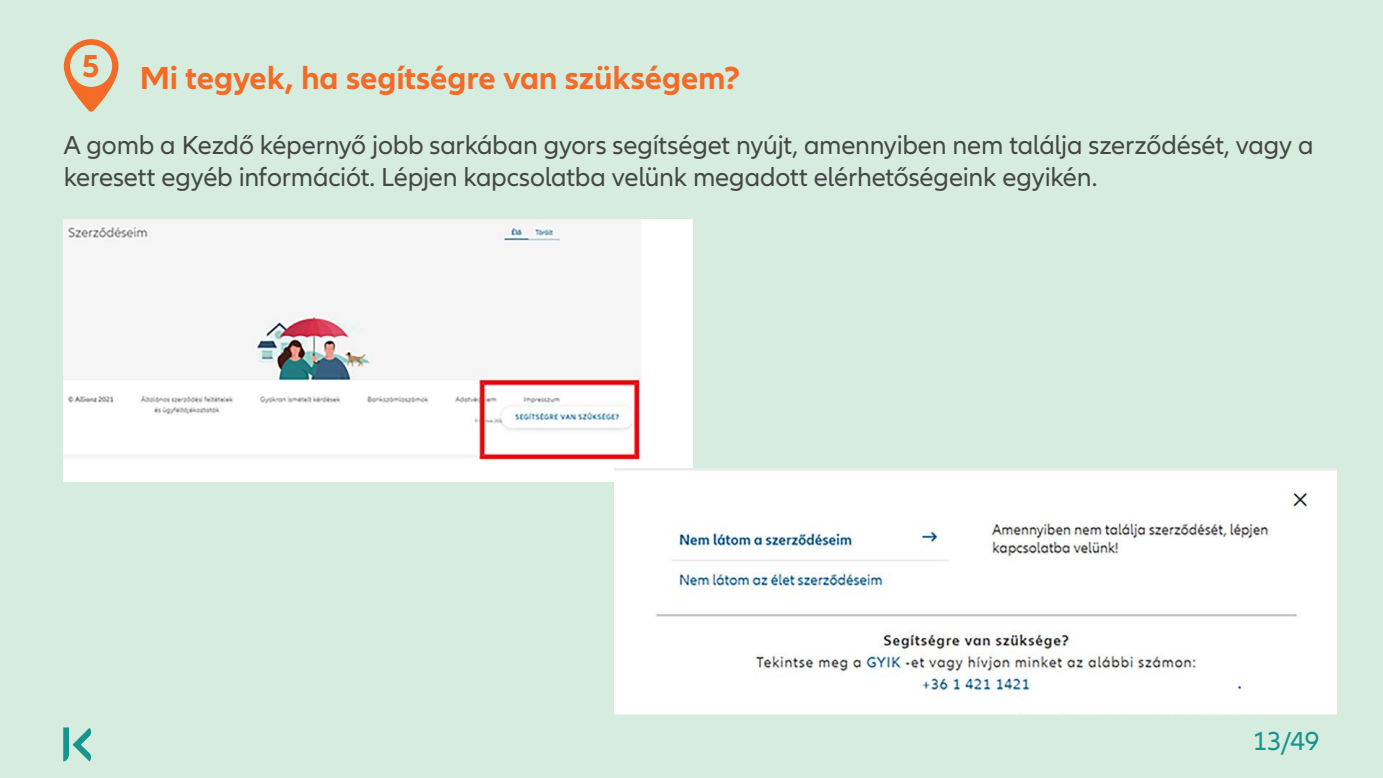
<style>
.page{position:relative;width:1383px;height:778px;background:#fff}
.page>*{position:absolute;margin:0;border:0;box-sizing:border-box;transform-origin:0 0}
.t1{font:700 33px "Allianz Neo";letter-spacing:-.005em;color:#f36b26}
.t2{font:27px/32.4px "Allianz Neo";letter-spacing:-.01em;color:#454647}
.t3{font:27px "Allianz Neo";color:#17948e}
</style>
<div class="page">
<div style="left:0;top:0;width:1382px;height:778px;background:#d6ecde"></div>
<svg style="left:63px;top:727px;width:29px;height:34px"></svg>
<img style="left:63px;top:220px;width:630px;height:261px">
<img style="left:615px;top:469px;width:721px;height:245px">
<svg style="left:64px;top:39px;width:54px;height:73px"></svg>
<p class="t1" style="left:82px;top:47px;width:19px">5</p>
<p class="t1" style="left:140px;top:59px;width:602px">Mi tegyek, ha segítségre van szükségem?</p>
<p class="t2" style="left:64px;top:129px;width:1251px">A gomb a Kezdő képernyő jobb sarkában gyors segítséget nyújt, amennyiben nem találja szerződését, vagy a keresett egyéb információt. Lépjen kapcsolatba velünk megadott elérhetőségeink egyikén.</p>
<p class="t3" style="left:1252px;top:725px;width:68px">13/49</p>
</div>
